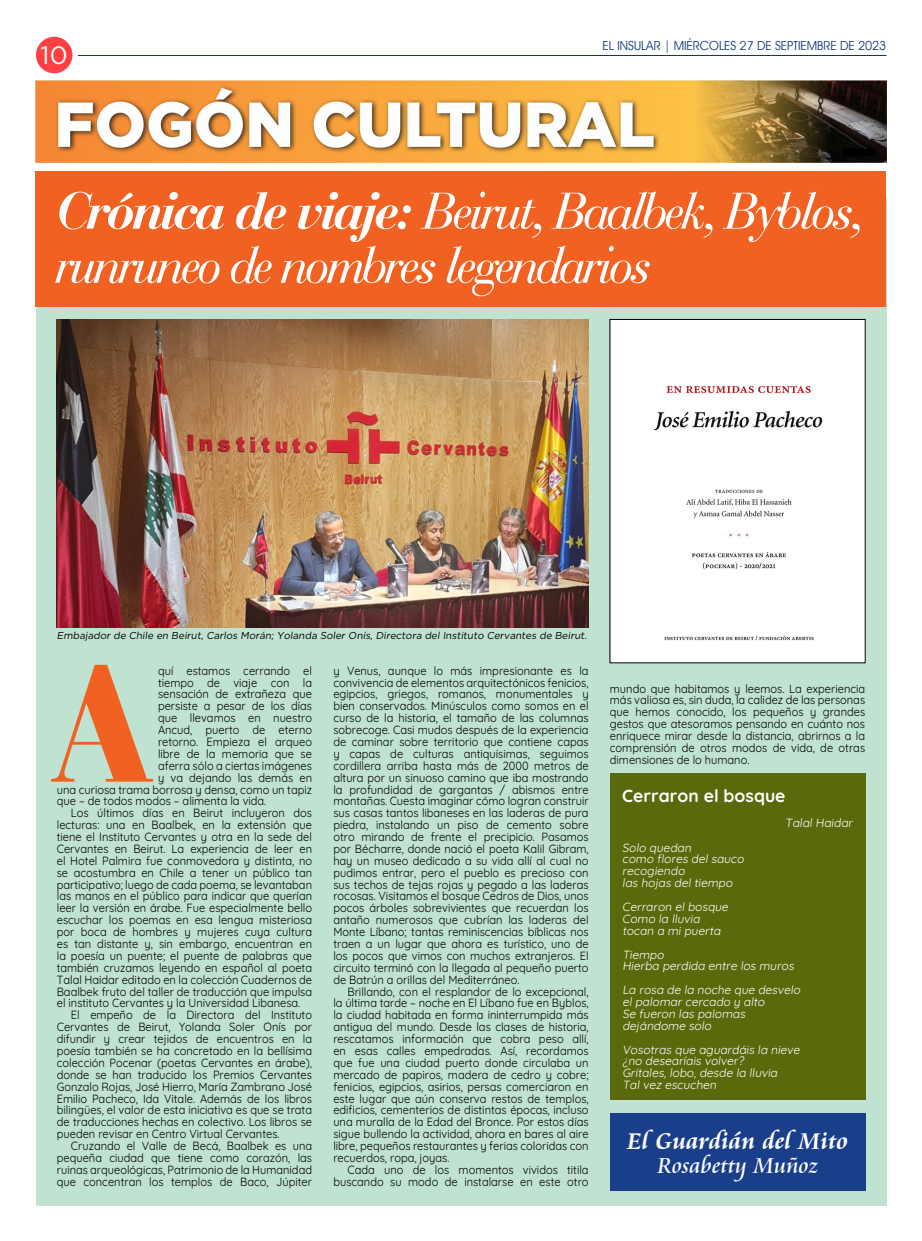
<style>
.page{position:relative;width:922px;height:1241px;background:#fff}
.page>*{position:absolute;margin:0;border:0;box-sizing:border-box;transform-origin:0 0}
.t1{font:900 172.12px "Bauer Bodoni BT";color:#f16122}
.t2{font:italic 54.12px/54.1px "Bauer Bodoni BT";letter-spacing:-.04em;color:#fff}
.t3{font:25.12px "Gotham";color:#fff}
.t4{font:700 25px "Cataneo BT";color:#fff}
.t5{font:23.75px "Cataneo BT";color:#fff}
.t6{font:700 17.5px "Quicksand";color:#fff}
.t7{font:12.5px "Avant Guard Regular SWFTE";color:#0f3580}
.t8{font:11.88px/11.9px "Quicksand";color:#000;text-align:justify;scale:.93 1}
.t9{font:11.88px/11.9px "Quicksand";color:#fff}
.t10{font:10px "Gotham";color:#000}
.s1{font-weight:700}
</style>
<div class="page">
<div style="left:36px;top:199px;width:850px;height:1006px;background:#bfe2d1"></div>
<div style="left:36px;top:171px;width:850px;height:136px;background:#f16122"></div>
<hr style="left:78px;top:55px;width:808px;height:1px;background:#0c327d">
<div style="left:36px;top:37px;width:36px;height:36px;background:#fe3f44;border-radius:50%"></div>
<img style="left:36px;top:81px;width:850px;height:81px">
<div style="left:609px;top:773px;width:256px;height:326px;background:#596a0c"></div>
<img style="left:57px;top:319px;width:531px;height:308px">
<div style="left:611px;top:321px;width:252px;height:340px;background:#fff"></div>
<div style="left:609px;top:1112px;width:256px;height:78px;background:#1a3f8a"></div>
<h3 class="t3" style="left:40px;top:39px;width:29px">10</h3>
<p class="t7" style="left:602px;top:38px;width:285px">EL INSULAR | MIÉRCOLES 27 DE SEPTIEMBRE DE 2023</p>
<h2 class="t2" style="left:57px;top:183px;width:809px"><span class="s1">Crónica de viaje:</span> Beirut, Baalbek, Byblos, runruneo de nombres legendarios</h2>
<p class="t10" style="left:57px;top:629px;width:533px">Embajador de Chile en Beirut, Carlos Morán; Yolanda Soler Onís, Directora del Instituto Cervantes de Beirut.</p>
<h1 class="t1" style="left:57px;top:615px;width:92px">A</h1>
<p class="t8" style="left:158px;top:663px;width:167px">quí estamos cerrando el</p>
<p class="t8" style="left:158px;top:675px;width:167px">tiempo de viaje con la</p>
<p class="t8" style="left:158px;top:687px;width:167px">sensación de extrañeza que</p>
<p class="t8" style="left:158px;top:699px;width:167px">persiste a pesar de los días</p>
<p class="t8" style="left:158px;top:710px;width:167px">que llevamos en nuestro</p>
<p class="t8" style="left:158px;top:722px;width:167px">Ancud, puerto de eterno</p>
<p class="t8" style="left:158px;top:734px;width:167px">retorno. Empieza el arqueo</p>
<p class="t8" style="left:158px;top:746px;width:167px">libre de la memoria que se</p>
<p class="t8" style="left:158px;top:758px;width:167px">aferra sólo a ciertas imágenes</p>
<p class="t8" style="left:158px;top:770px;width:167px">y va dejando las demás en</p>
<p class="t8" style="left:57px;top:782px;width:276px">una curiosa trama borrosa y densa, como un tapiz</p>
<p class="t8" style="left:57px;top:794px;width:227px">que – de todos modos – alimenta la vida.</p>
<p class="t8" style="left:71px;top:805px;width:261px">Los últimos días en Beirut incluyeron dos</p>
<p class="t8" style="left:57px;top:817px;width:276px">lecturas: una en Baalbek, en la extensión que</p>
<p class="t8" style="left:57px;top:829px;width:276px">tiene el Instituto Cervantes y otra en la sede del</p>
<p class="t8" style="left:57px;top:841px;width:276px">Cervantes en Beirut. La experiencia de leer en</p>
<p class="t8" style="left:57px;top:853px;width:276px">el Hotel Palmira fue conmovedora y distinta, no</p>
<p class="t8" style="left:57px;top:865px;width:276px">se acostumbra en Chile a tener un público tan</p>
<p class="t8" style="left:57px;top:877px;width:276px">participativo; luego de cada poema, se levantaban</p>
<p class="t8" style="left:57px;top:889px;width:276px">las manos en el público para indicar que querían</p>
<p class="t8" style="left:57px;top:900px;width:276px">leer la versión en árabe. Fue especialmente bello</p>
<p class="t8" style="left:57px;top:912px;width:276px">escuchar los poemas en esa lengua misteriosa</p>
<p class="t8" style="left:57px;top:924px;width:276px">por boca de hombres y mujeres cuya cultura</p>
<p class="t8" style="left:57px;top:936px;width:276px">es tan distante y, sin embargo, encuentran en</p>
<p class="t8" style="left:57px;top:948px;width:276px">la poesía un puente; el puente de palabras que</p>
<p class="t8" style="left:57px;top:960px;width:276px">también cruzamos leyendo en español al poeta</p>
<p class="t8" style="left:57px;top:972px;width:276px">Talal Haidar editado en la colección Cuadernos de</p>
<p class="t8" style="left:57px;top:984px;width:276px">Baalbek fruto del taller de traducción que impulsa</p>
<p class="t8" style="left:57px;top:995px;width:263px">el instituto Cervantes y la Universidad Libanesa.</p>
<p class="t8" style="left:71px;top:1007px;width:261px">El empeño de la Directora del Instituto</p>
<p class="t8" style="left:57px;top:1019px;width:276px">Cervantes de Beirut, Yolanda Soler Onís por</p>
<p class="t8" style="left:57px;top:1031px;width:276px">difundir y crear tejidos de encuentros en la</p>
<p class="t8" style="left:57px;top:1043px;width:276px">poesía también se ha concretado en la bellísima</p>
<p class="t8" style="left:57px;top:1055px;width:276px">colección Pocenar (poetas Cervantes en árabe),</p>
<p class="t8" style="left:57px;top:1067px;width:276px">donde se han traducido los Premios Cervantes</p>
<p class="t8" style="left:57px;top:1079px;width:276px">Gonzalo Rojas, José Hierro, María Zambrano José</p>
<p class="t8" style="left:57px;top:1090px;width:276px">Emilio Pacheco, Ida Vitale. Además de los libros</p>
<p class="t8" style="left:57px;top:1102px;width:276px">bilingües, el valor de esta iniciativa es que se trata</p>
<p class="t8" style="left:57px;top:1114px;width:276px">de traducciones hechas en colectivo. Los libros se</p>
<p class="t8" style="left:57px;top:1126px;width:241px">pueden revisar en Centro Virtual Cervantes.</p>
<p class="t8" style="left:71px;top:1138px;width:261px">Cruzando el Valle de Becá, Baalbek es una</p>
<p class="t8" style="left:57px;top:1150px;width:276px">pequeña ciudad que tiene como corazón, las</p>
<p class="t8" style="left:57px;top:1162px;width:276px">ruinas arqueológicas, Patrimonio de la Humanidad</p>
<p class="t8" style="left:57px;top:1174px;width:276px">que concentran los templos de Baco, Júpiter</p>
<p class="t8" style="left:333px;top:663px;width:276px">y Venus, aunque lo más impresionante es la convivencia de elementos arquitectónicos fenicios, egipcios, griegos, romanos, monumentales y bien conservados. Minúsculos como somos en el curso de la historia, el tamaño de las columnas sobrecoge. Casi mudos después de la experiencia de caminar sobre territorio que contiene capas y capas de culturas antiquísimas, seguimos cordillera arriba hasta más de 2000 metros de altura por un sinuoso camino que iba mostrando la profundidad de gargantas / abismos entre montañas. Cuesta imaginar cómo logran construir sus casas tantos libaneses en las laderas de pura piedra, instalando un piso de cemento sobre otro mirando de frente el precipicio. Pasamos por Bécharre, donde nació el poeta Kalil Gibram, hay un museo dedicado a su vida allí al cual no pudimos entrar, pero el pueblo es precioso con sus techos de tejas rojas y pegado a las laderas rocosas. Visitamos el bosque Cedros de Dios, unos pocos árboles sobrevivientes que recuerdan los antaño numerosos que cubrían las laderas del Monte Líbano; tantas reminiscencias bíblicas nos traen a un lugar que ahora es turístico, uno de los pocos que vimos con muchos extranjeros. El circuito terminó con la llegada al pequeño puerto de Batrún a orillas del Mediterráneo.</p>
<p class="t8" style="left:333px;top:984px;width:276px;text-indent:14px">Brillando, con el resplandor de lo excepcional, la última tarde – noche en El Líbano fue en Byblos, la ciudad habitada en forma ininterrumpida más antigua del mundo. Desde las clases de historia, rescatamos información que cobra peso allí, en esas calles empedradas. Así, recordamos que fue una ciudad puerto donde circulaba un mercado de papiros, madera de cedro y cobre; fenicios, egipcios, asirios, persas comerciaron en este lugar que aún conserva restos de templos, edificios, cementerios de distintas épocas, incluso una muralla de la Edad del Bronce. Por estos días sigue bullendo la actividad, ahora en bares al aire libre, pequeños restaurantes y ferias coloridas con recuerdos, ropa, joyas.</p>
<p class="t8" style="left:333px;top:1162px;width:276px;text-align:right">Cada uno de los momentos vividos titila buscando su modo de instalarse en este otro</p>
<p class="t8" style="left:609px;top:681px;width:276px">mundo que habitamos y leemos. La experiencia más valiosa es, sin duda, la calidez de las personas que hemos conocido, los pequeños y grandes gestos que atesoramos pensando en cuánto nos enriquece mirar desde la distancia, abrirnos a la comprensión de otros modos de vida, de otras dimensiones de lo humano.</p>
<h3 class="t6" style="left:622px;top:782px;width:165px">Cerraron el bosque</h3>
<p class="t9" style="left:785px;top:815px;width:71px">Talal Haidar</p>
<p class="t9" style="left:622px;top:840px;width:125px">Solo quedan<br>como flores del sauco recogiendo<br>las hoj as del tiempo</p>
<p class="t9" style="left:622px;top:899px;width:110px">Cerraron el bosque<br>Como la lluvia tocan a mi puerta</p>
<p class="t9" style="left:622px;top:947px;width:175px">Tiempo<br>Hierba perdida entre los muros</p>
<p class="t9" style="left:622px;top:982px;width:182px">La rosa de la noche que desvelo el palomar cercado y alto<br>Se fueron las palomas dejándome solo</p>
<p class="t9" style="left:622px;top:1042px;width:181px">Vosotras que aguardáis la nieve ¿no desearíais volver?<br>Grítales, lobo, desde la lluvia<br>Tal vez escuchen</p>
<h3 class="t4" style="left:627px;top:1125px;width:222px">El Guardián del Mito</h3>
<h3 class="t5" style="left:656px;top:1150px;width:162px">Rosabetty Muñoz</h3>
</div>
